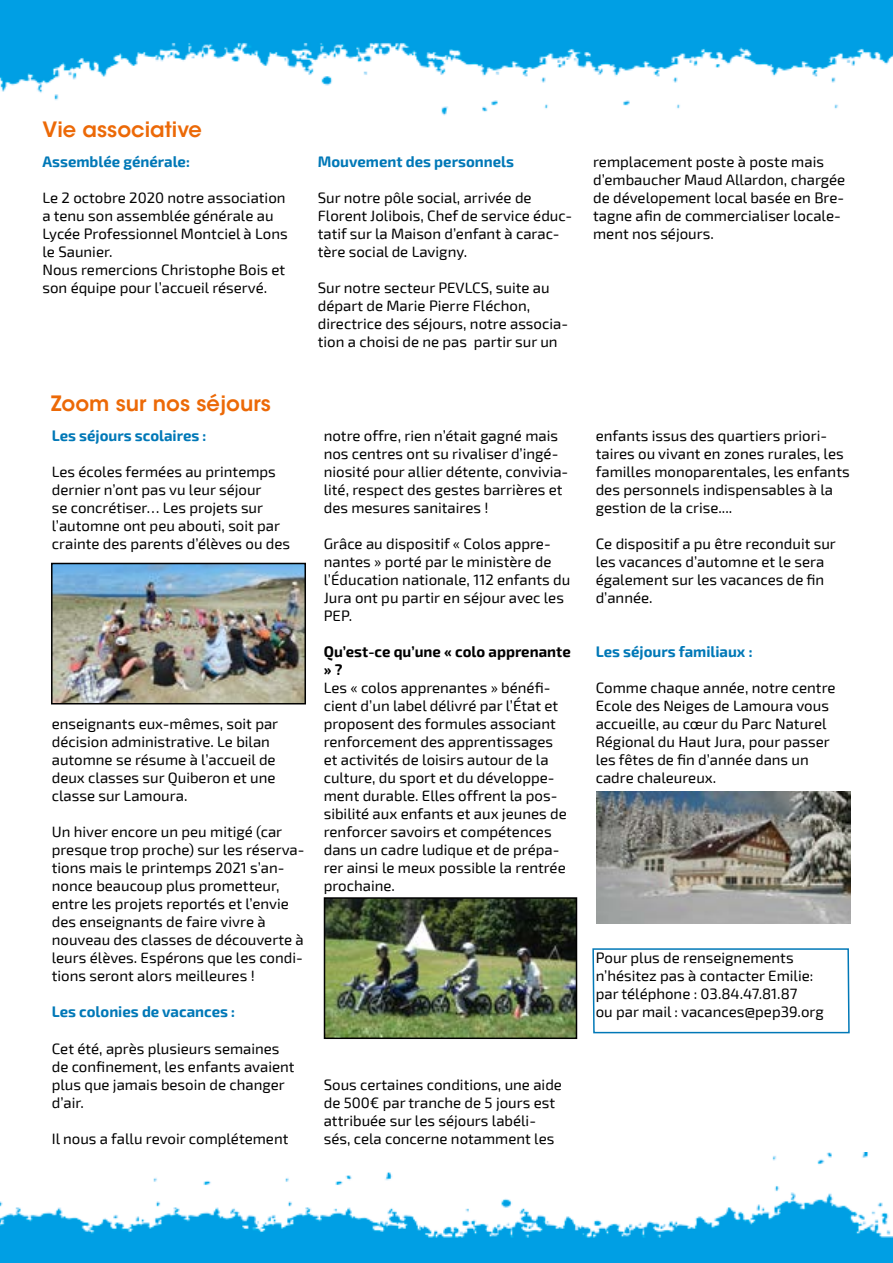
<style>
.page{position:relative;width:893px;height:1263px;background:#fff}
.page>*{position:absolute;margin:0;border:0;box-sizing:border-box;transform-origin:0 0}
.t1{font:600 21px "ITC Avant Garde Std";color:#ec6907}
.t2{font:15px/18px "Exo 2";color:#000}
.t3{font:700 15px "Exo 2";color:#0078b7}
.t4{font:700 15px/18px "Exo 2";color:#000}
</style>
<div class="page">
<img style="left:0;top:0;width:893px;height:116px">
<img style="left:0;top:1152px;width:893px;height:111px">
<img style="left:327px;top:900px;width:247px;height:136px">
<div style="left:324px;top:897px;width:253px;height:142px;border:2px solid #000"></div>
<img style="left:54px;top:566px;width:249px;height:135px">
<div style="left:51px;top:563px;width:255px;height:141px;border:2px solid #000"></div>
<img style="left:597px;top:792px;width:253px;height:131px">
<svg style="left:592px;top:948px;width:258px;height:86px"></svg>
<h1 class="t1" style="left:43px;top:116px;width:161px">Vie associative</h1>
<p class="t3" style="left:43px;top:153px;width:149px">Assemblée générale:</p>
<p class="t2" style="left:43px;top:189px;width:247px">Le 2 octobre 2020 notre association a tenu son assemblée générale au<br>Lycée Professionnel Montciel à Lons le Saunier.<br>Nous remercions Christophe Bois et son équipe pour l’accueil réservé.</p>
<p class="t3" style="left:318px;top:153px;width:198px">Mouvement des personnels</p>
<p class="t2" style="left:318px;top:189px;width:256px">Sur notre pôle social, arrivée de Florent Jolibois, Chef de service éduc&shy;tatif sur la Maison d’enfant à carac&shy;tère social de Lavigny.</p>
<p class="t2" style="left:318px;top:279px;width:252px">Sur notre secteur PEVLCS, suite au départ de Marie Pierre Fléchon, directrice des séjours, notre associa&shy;tion a choisi de ne pas partir sur un</p>
<h1 class="t1" style="left:51px;top:390px;width:221px">Zoom sur nos séjours</h1>
<p class="t3" style="left:52px;top:427px;width:156px">Les séjours scolaires :</p>
<p class="t2" style="left:52px;top:463px;width:240px">Les écoles fermées au printemps dernier n’ont pas vu leur séjour<br>se concrétiser… Les projets sur l’automne ont peu abouti, soit par crainte des parents d’élèves ou des</p>
<p class="t2" style="left:52px;top:715px;width:228px">enseignants eux-mêmes, soit par décision administrative. Le bilan automne se résume à l’accueil de deux classes sur Quiberon et une classe sur Lamoura.</p>
<p class="t2" style="left:52px;top:823px;width:254px">Un hiver encore un peu mitigé (car presque trop proche) sur les réserva&shy;tions mais le printemps 2021 s’an&shy;nonce beaucoup plus prometteur, entre les projets reportés et l’envie des enseignants de faire vivre à nouveau des classes de découverte à leurs élèves. Espérons que les condi&shy;tions seront alors meilleures !</p>
<p class="t3" style="left:52px;top:1003px;width:185px">Les colonies de vacances :</p>
<p class="t2" style="left:52px;top:1039px;width:244px">Cet été, après plusieurs semaines de confinement, les enfants avaient plus que jamais besoin de changer d’air.</p>
<p class="t2" style="left:52px;top:1129px;width:238px">Il nous a fallu revoir complétement</p>
<p class="t2" style="left:324px;top:427px;width:246px">notre offre, rien n’était gagné mais nos centres ont su rivaliser d’ingé&shy;niosité pour allier détente, convivia&shy;lité, respect des gestes barrières et des mesures sanitaires !</p>
<p class="t2" style="left:324px;top:535px;width:248px">Grâce au dispositif « Colos appre&shy;nantes » porté par le ministère de l’Éducation nationale, 112 enfants du<br>Jura ont pu partir en séjour avec les<br>PEP.</p>
<p class="t4" style="left:324px;top:643px;width:248px">Qu’est-ce qu’une « colo apprenante » ?</p>
<p class="t2" style="left:324px;top:679px;width:244px">Les « colos apprenantes » bénéfi&shy;cient d’un label délivré par l’État et proposent des formules associant renforcement des apprentissages et activités de loisirs autour de la culture, du sport et du développe&shy;ment durable. Elles offrent la pos&shy;sibilité aux enfants et aux jeunes de renforcer savoirs et compétences dans un cadre ludique et de prépa&shy;rer ainsi le meux possible la rentrée prochaine.</p>
<p class="t2" style="left:324px;top:1075px;width:240px">Sous certaines conditions, une aide de 500€ par tranche de 5 jours est attribuée sur les séjours labéli&shy;sés, cela concerne notamment les</p>
<p class="t2" style="left:593px;top:153px;width:254px">remplacement poste à poste mais d’embaucher Maud Allardon, chargée de dévelopement local basée en Bre&shy;tagne afin de commercialiser locale&shy;ment nos séjours.</p>
<p class="t2" style="left:596px;top:427px;width:255px">enfants issus des quartiers priori&shy;taires ou vivant en zones rurales, les familles monoparentales, les enfants des personnels indispensables à la gestion de la crise....</p>
<p class="t2" style="left:596px;top:535px;width:242px">Ce dispositif a pu être reconduit sur les vacances d’automne et le sera également sur les vacances de fin d’année.</p>
<p class="t3" style="left:596px;top:643px;width:158px">Les séjours familiaux :</p>
<p class="t2" style="left:596px;top:679px;width:241px">Comme chaque année, notre centre<br>Ecole des Neiges de Lamoura vous accueille, au cœur du Parc Naturel<br>Régional du Haut Jura, pour passer les fêtes de fin d’année dans un cadre chaleureux.</p>
<p class="t2" style="left:596px;top:949px;width:230px">Pour plus de renseignements n’hésitez pas à contacter Emilie: par téléphone : 03.84.47.81.87<br>ou par mail : vacances@pep39.org</p>
</div>
